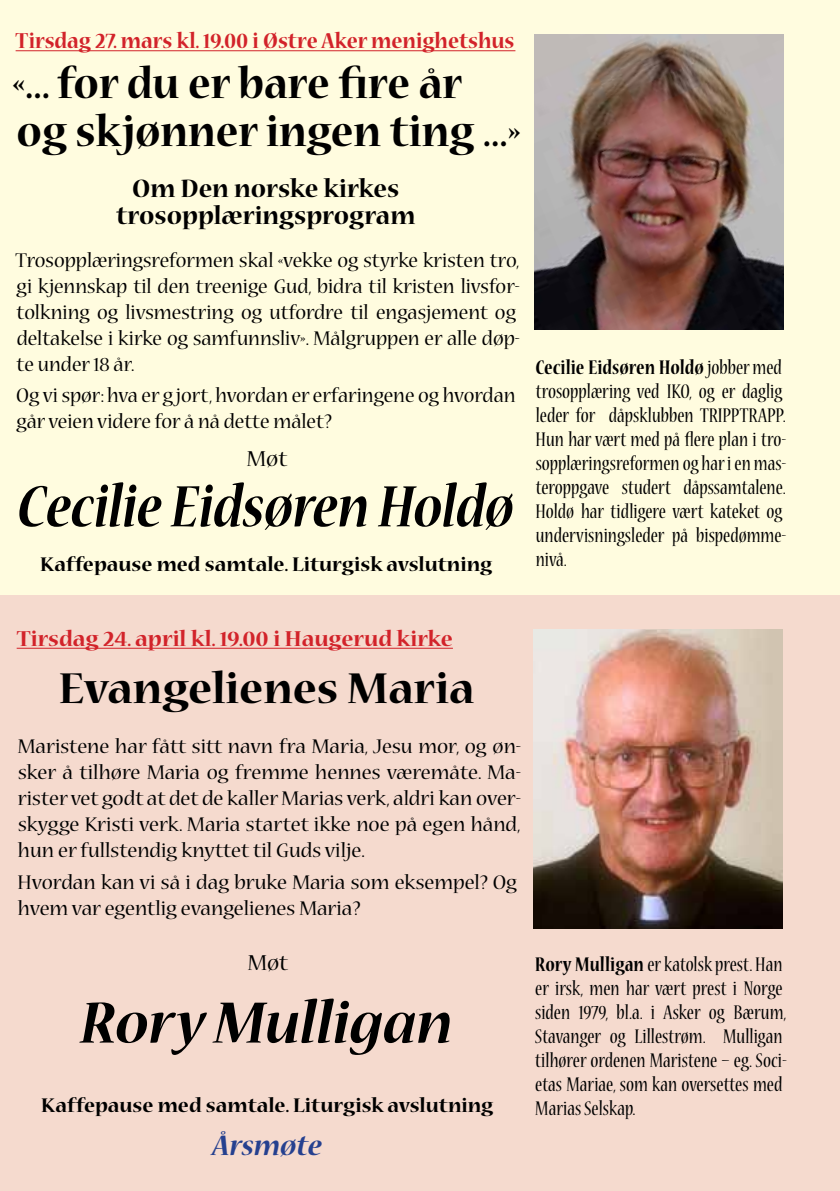
<style>
.page{position:relative;width:840px;height:1191px;background:#fff}
.page>*{position:absolute;margin:0;border:0;box-sizing:border-box;transform-origin:0 0}
.t1{font:italic 700 66px "Nueva Std";color:#000;scale:.86 1}
.t2{font:italic 700 66px "Nueva Std";color:#000}
.t3{font:700 48px/48px "Nueva Std";color:#000;scale:.94 1}
.t4{font:700 48px "Nueva Std";color:#000}
.t5{font:italic 700 32px "Nueva Std";color:#25408f}
.t6{font:700 28px/27.4px "Nueva Std";color:#000;text-align:center}
.t7{font:700 24px "Nueva Std";color:#d2232a;scale:.92 1}
.t8{font:700 24px "Nueva Std";color:#d2232a}
.t9{font:24px "Nueva Std";color:#000}
.t10{font:condensed 22px/24px "Nueva Std";color:#000}
.t11{font:22px/26px "Nueva Std";color:#000;text-align:justify}
.t12{font:22px/26px "Nueva Std";color:#000;scale:.96 1}
.t13{font:700 22px "Nueva Std";color:#000}
.s1{font-weight:700}
</style>
<div class="page">
<div style="left:0;top:0;width:533px;height:826px;background:#fffcdf"></div>
<hr style="left:16px;top:50px;width:499px;height:1px;background:#d2232a">
<div style="left:0;top:595px;width:534px;height:596px;background:#f5dace"></div>
<hr style="left:17px;top:648px;width:435px;height:1px;background:#d2232a">
<div style="left:534px;top:0;width:305px;height:595px;background:#fffcdf"></div>
<div style="left:533px;top:595px;width:306px;height:596px;background:#f5dace"></div>
<img style="left:534px;top:35px;width:248px;height:294px">
<img style="left:533px;top:629px;width:249px;height:299px">
<p class="t7" style="left:16px;top:30px;width:543px">Tirsdag 27. mars kl. 19.00 i Østre Aker menighetshus</p>
<h2 class="t3" style="left:13px;top:62px;width:541px">«... for du er bare fire år og skjønner ingen ting ...»</h2>
<p class="t6" style="left:116px;top:176px;width:300px">Om Den norske kirkes trosopplæringsprogram</p>
<p class="t12" style="left:16px;top:249px;width:526px">Trosopplæringsreformen skal «vekke og styrke kristen tro, gi kjennskap til den treenige Gud, bidra til kristen livsfor&shy;tolkning og livsmestring og utfordre til engasjement og deltakelse i kirke og samfunnsliv». Målgruppen er alle døp&shy;te under 18 år.</p>
<p class="t12" style="left:16px;top:383px;width:521px">Og vi spør: hva er g jort, hvordan er erfaringene og hvordan går veien videre for å nå dette målet?</p>
<p class="t9" style="left:247px;top:447px;width:42px">Møt</p>
<h1 class="t1" style="left:17px;top:476px;width:578px">Cecilie Eidsøren Holdø</h1>
<p class="t13" style="left:40px;top:554px;width:453px">Kaffepause med samtale. Liturgisk avslutning</p>
<p class="t10" style="left:535px;top:356px;width:253px"><span class="s1">Cecilie Eidsøren Holdø</span> jobber med trosopplæring ved IKO, og er daglig leder for dåpsklubben TRIPPTRAPP.<br>Hun har vært med på flere plan i tro&shy;sopplæringsreformen og har i en mas&shy;teroppgave studert dåpssamtalene.<br>Holdø har tidligere vært kateket og undervisningsleder på bispedømme&shy;nivå.</p>
<p class="t8" style="left:17px;top:627px;width:437px">Tirsdag 24. april kl. 19.00 i Haugerud kirke</p>
<h2 class="t4" style="left:59px;top:666px;width:417px">Evangelienes Maria</h2>
<p class="t11" style="left:18px;top:734px;width:505px">Maristene har fått sitt navn fra Maria, Jesu mor, og øn&shy;sker å tilhøre Maria og fremme hennes væremåte. Ma&shy;rister vet godt at det de kaller Marias verk, aldri kan over&shy;skygge Kristi verk. Maria startet ikke noe på egen hånd, hun er fullstendig knyttet til Guds vilje.</p>
<p class="t11" style="left:18px;top:870px;width:500px">Hvordan kan vi så i dag bruke Maria som eksempel? Og hvem var egentlig evangelienes Maria?</p>
<p class="t9" style="left:247px;top:951px;width:42px">Møt</p>
<h1 class="t2" style="left:80px;top:992px;width:373px">Rory Mulligan</h1>
<p class="t13" style="left:41px;top:1095px;width:453px">Kaffepause med samtale. Liturgisk avslutning</p>
<h3 class="t5" style="left:212px;top:1131px;width:111px">Årsmøte</h3>
<p class="t10" style="left:534px;top:953px;width:254px"><span class="s1">Rory Mulligan</span> er katolsk prest. Han er irsk, men har vært prest i Norge siden 1979, bl.a. i Asker og Bærum,<br>Stavanger og Lillestrøm. Mulligan tilhører ordenen Maristene – eg. Soci&shy;etas Mariae, som kan oversettes med<br>Marias Selskap.</p>
</div>
